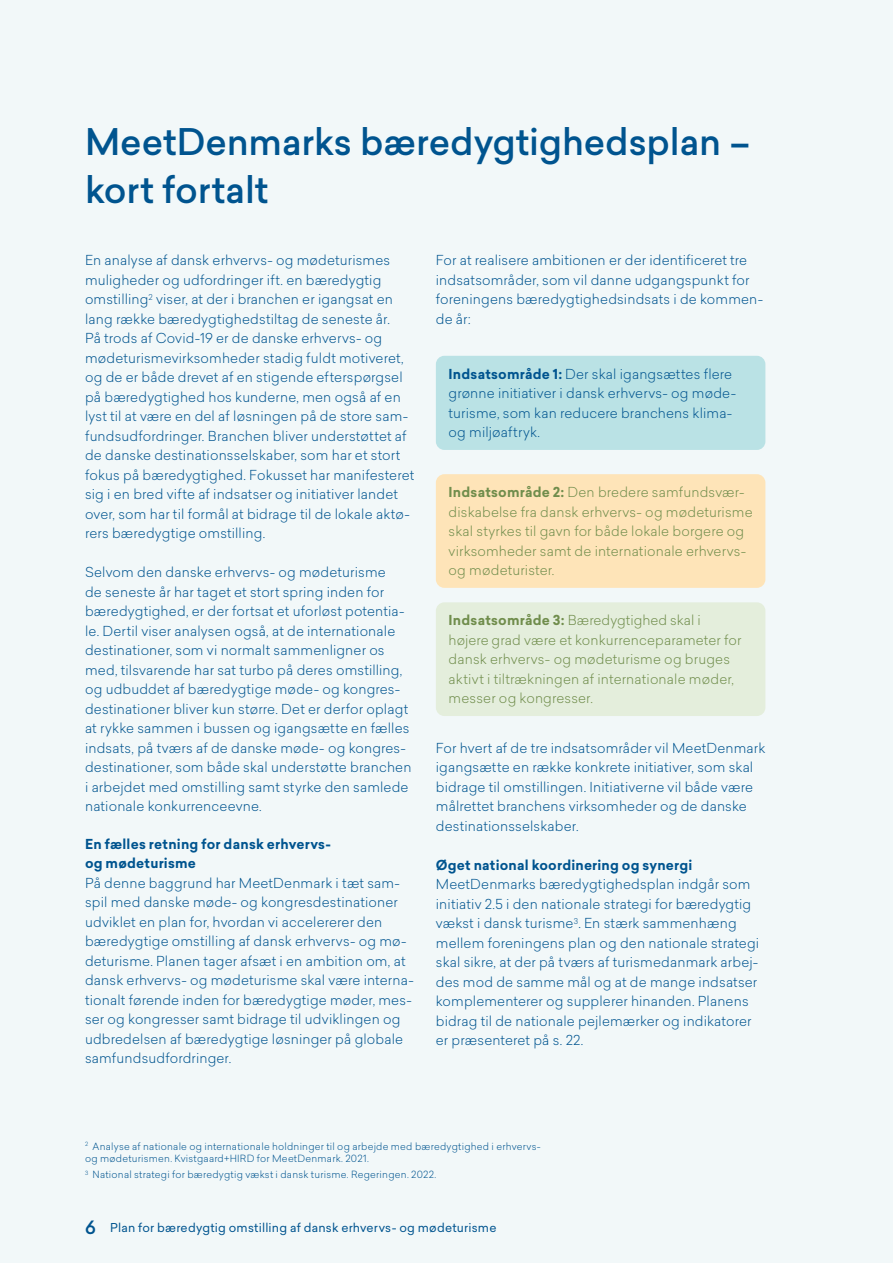
<style>
.page{position:relative;width:893px;height:1263px;background:#f2f8f9}
.page>*{position:absolute;margin:0;border:0;box-sizing:border-box;transform-origin:0 0}
.t1{font:500 36px/48px "Sailec";letter-spacing:-.005em;color:#00548f}
.t2{font:300 13.5px/19.5px "Sailec";letter-spacing:.01em;color:#00548f}
.t3{font:300 13.5px/19.5px "Sailec";letter-spacing:.01em;color:#708d4c}
.t4{font:700 13.5px/19.5px "Sailec";letter-spacing:.015em;color:#00548f}
.t5{font:12px "Sailec";letter-spacing:.015em;color:#00548f}
.t6{font:300 9.75px/12px "Sailec";letter-spacing:.025em;color:#00548f}
.s1{font-weight:700}
.s2{font-weight:500;font-size:18px}
</style>
<div class="page">
<div style="left:436px;top:356px;width:329px;height:94px;background:#bae2e5;border-radius:9px"></div>
<div style="left:436px;top:474px;width:329px;height:114px;background:#fee4b8;border-radius:9px"></div>
<div style="left:436px;top:602px;width:329px;height:114px;background:#e4eedc;border-radius:9px"></div>
<p class="t1" style="left:85px;top:117px;width:666px">MeetDenmarks bæredygtighedsplan – kort fortalt</p>
<p class="t2" style="left:85px;top:250px;width:331px">En analyse af dansk erhvervs- og mødeturismes muligheder og udfordringer ift. en bæredygtig omstilling<sup>2</sup> viser, at der i branchen er igangsat en lang række bæredygtighedstiltag de seneste år.<br>På trods af Covid-19 er de danske erhvervs- og mødeturismevirksomheder stadig fuldt motiveret, og de er både drevet af en stigende efterspørgsel på bæredygtighed hos kunderne, men også af en lyst til at være en del af løsningen på de store sam&shy;fundsudfordringer. Branchen bliver understøttet af de danske destinationsselskaber, som har et stort fokus på bæredygtighed. Fokusset har manifesteret sig i en bred vifte af indsatser og initiativer landet over, som har til formål at bidrage til de lokale aktø&shy;rers bæredygtige omstilling.</p>
<p class="t2" style="left:85px;top:562px;width:328px">Selvom den danske erhvervs- og mødeturisme<br>de seneste år har taget et stort spring inden for bæredygtighed, er der fortsat et uforløst potentia&shy;le. Dertil viser analysen også, at de internationale destinationer, som vi normalt sammenligner os med, tilsvarende har sat turbo på deres omstilling, og udbuddet af bæredygtige møde- og kongres&shy;destinationer bliver kun større. Det er derfor oplagt at rykke sammen i bussen og igangsætte en fælles indsats, på tværs af de danske møde- og kongres&shy;destinationer, som både skal understøtte branchen i arbejdet med omstilling samt styrke den samlede nationale konkurrenceevne.</p>
<p class="t4" style="left:85px;top:834px;width:247px">En fælles retning for dansk erhvervs&shy;og mødeturisme</p>
<p class="t2" style="left:85px;top:873px;width:330px">På denne baggrund har MeetDenmark i tæt sam&shy;spil med danske møde- og kongresdestinationer udviklet en plan for, hvordan vi accelererer den bæredygtige omstilling af dansk erhvervs- og mø&shy;deturisme. Planen tager afsæt i en ambition om, at dansk erhvervs- og mødeturisme skal være interna&shy;tionalt førende inden for bæredygtige møder, mes&shy;ser og kongresser samt bidrage til udviklingen og udbredelsen af bæredygtige løsninger på globale samfundsudfordringer.</p>
<p class="t2" style="left:436px;top:250px;width:329px">For at realisere ambitionen er der identificeret tre indsatsområder, som vil danne udgangspunkt for foreningens bæredygtighedsindsats i de kommen&shy;de år:</p>
<p class="t2" style="left:449px;top:364px;width:285px"><span class="s1">Indsatsområde 1:</span> Der skal igangsættes flere</p>
<p class="t2" style="left:449px;top:383px;width:289px">grønne initiativer i dansk erhvervs- og møde&shy;turisme, som kan reducere branchens klima&shy;og miljøaftryk.</p>
<p class="t3" style="left:449px;top:482px;width:305px"><span class="s1">Indsatsområde 2:</span> Den bredere samfundsvær&shy;diskabelse fra dansk erhvervs- og mødeturisme skal styrkes til gavn for både lokale borgere og virksomheder samt de internationale erhvervs&shy;og mødeturister.</p>
<p class="t3" style="left:449px;top:610px;width:254px"><span class="s1">Indsatsområde 3:</span> Bæredygtighed skal i</p>
<p class="t3" style="left:449px;top:630px;width:294px">højere grad være et konkurrenceparameter for dansk erhvervs- og mødeturisme og bruges aktivt i tiltrækningen af internationale møder, messer og kongresser.</p>
<p class="t2" style="left:436px;top:738px;width:331px">For hvert af de tre indsatsområder vil MeetDenmark igangsætte en række konkrete initiativer, som skal bidrage til omstillingen. Initiativerne vil både være målrettet branchens virksomheder og de danske destinationsselskaber.</p>
<p class="t4" style="left:436px;top:855px;width:258px">Øget national koordinering og synergi</p>
<p class="t2" style="left:436px;top:874px;width:325px">MeetDenmarks bæredygtighedsplan indgår som initiativ 2.5 i den nationale strategi for bæredygtig vækst i dansk turisme<sup>3</sup>. En stærk sammenhæng mellem foreningens plan og den nationale strategi skal sikre, at der på tværs af turismedanmark arbej&shy;des mod de samme mål og at de mange indsatser komplementerer og supplerer hinanden. Planens bidrag til de nationale pejlemærker og indikatorer er præsenteret på s. 22.</p>
<p class="t6" style="left:85px;top:1140px;width:457px"><sup>2</sup> Analyse af nationale og internationale holdninger til og arbejde med bæredygtighed i erhvervs&shy;og mødeturismen. Kvistgaard+HIRD for MeetDenmark. 2021.</p>
<p class="t6" style="left:85px;top:1168px;width:353px"><sup>3</sup> National strategi for bæredygtig vækst i dansk turisme. Regeringen. 2022.</p>
<p class="t5" style="left:85px;top:1219px;width:413px"><span class="s2">6</span> Plan for bæredygtig omstilling af dansk erhvervs- og mødeturisme</p>
</div>
